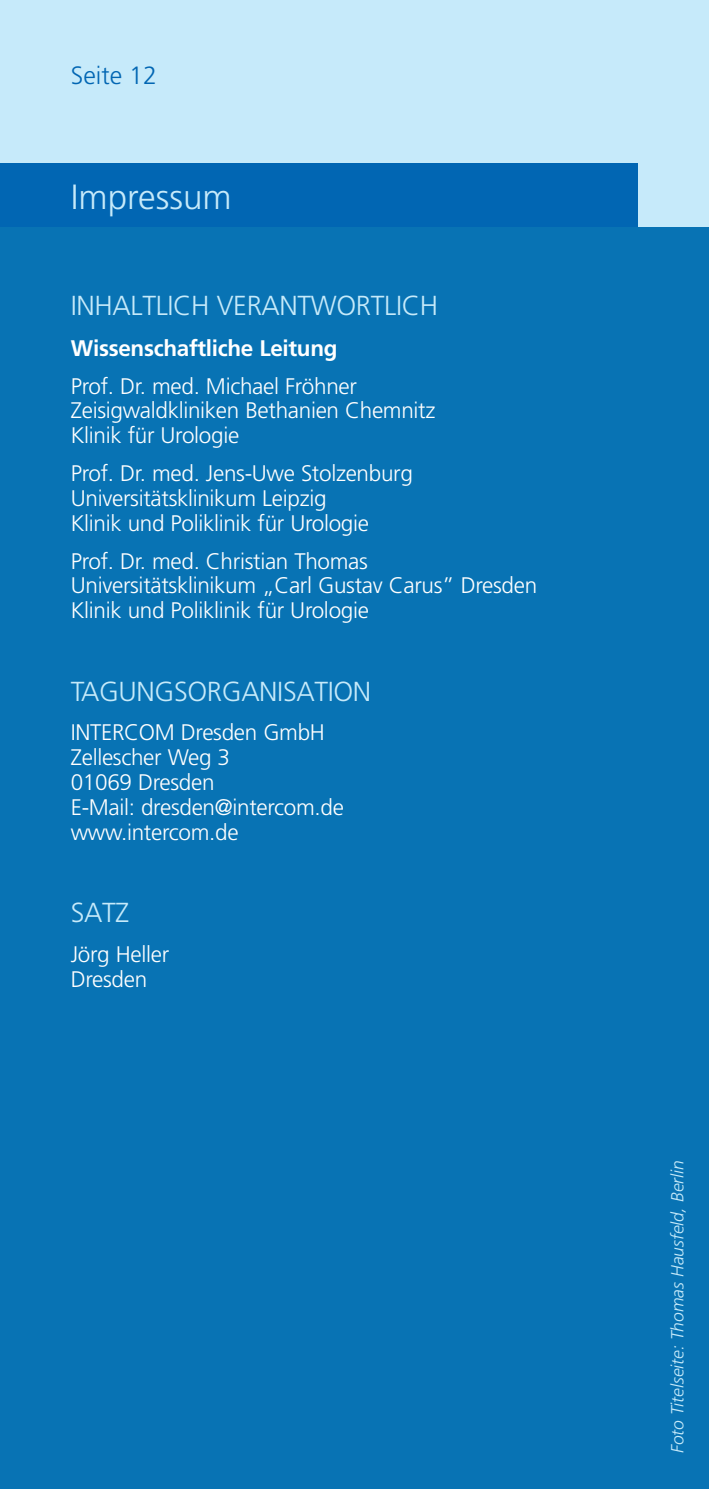
<style>
.page{position:relative;width:709px;height:1489px;background:#fff}
.page>*{position:absolute;margin:0;border:0;box-sizing:border-box;transform-origin:0 0}
.t1{font:300 35px "Frutiger";color:#c6eafa}
.t2{font:300 27.5px "Frutiger";letter-spacing:-.015em;color:#c6eafa}
.t3{font:300 25px "Frutiger";color:#0166b3}
.t4{font:300 22.5px/24.8px "Frutiger";letter-spacing:-.015em;color:#fff}
.t5{font:700 22.5px "Frutiger";letter-spacing:-.015em;color:#fff}
.t6{font:italic 300 17.5px "Frutiger";color:#c6eafa}
</style>
<div class="page">
<div style="left:0;top:0;width:709px;height:1488px;background:#0873b4"></div>
<div style="left:0;top:0;width:709px;height:227px;background:#c6eafa"></div>
<div style="left:0;top:163px;width:638px;height:64px;background:#0166b3"></div>
<p class="t3" style="left:71px;top:65px;width:88px">Seite 12</p>
<h1 class="t1" style="left:71px;top:183px;width:162px">Impressum</h1>
<p class="t2" style="left:71px;top:294px;width:369px">INHALTLICH VERANTWORTLICH</p>
<p class="t5" style="left:71px;top:339px;width:268px">Wissenschaftliche Leitung</p>
<p class="t4" style="left:71px;top:375px;width:366px">Prof. Dr. med. Michael Fröhner<br>Zeisigwaldkliniken Bethanien Chemnitz<br>Klinik für Urologie</p>
<p class="t4" style="left:71px;top:463px;width:343px">Prof. Dr. med. Jens-Uwe Stolzenburg<br>Universitätsklinikum Leipzig<br>Klinik und Poliklinik für Urologie</p>
<p class="t4" style="left:71px;top:550px;width:468px">Prof. Dr. med. Christian Thomas<br>Universitätsklinikum „Carl Gustav Carus” Dresden<br>Klinik und Poliklinik für Urologie</p>
<p class="t2" style="left:71px;top:680px;width:302px">TAGUNGSORGANISATION</p>
<p class="t4" style="left:71px;top:722px;width:275px">INTERCOM Dresden GmbH<br>Zellescher Weg 3<br>01069 Dresden<br>E-Mail: dresden@intercom.de www.intercom.de</p>
<p class="t2" style="left:71px;top:901px;width:60px">SATZ</p>
<p class="t4" style="left:71px;top:943px;width:100px">Jörg Heller<br>Dresden</p>
<p class="t6" style="left:670px;top:1452px;width:294px;rotate:-90deg">Foto Titelseite: Thomas Hausfeld, Berlin</p>
</div>
